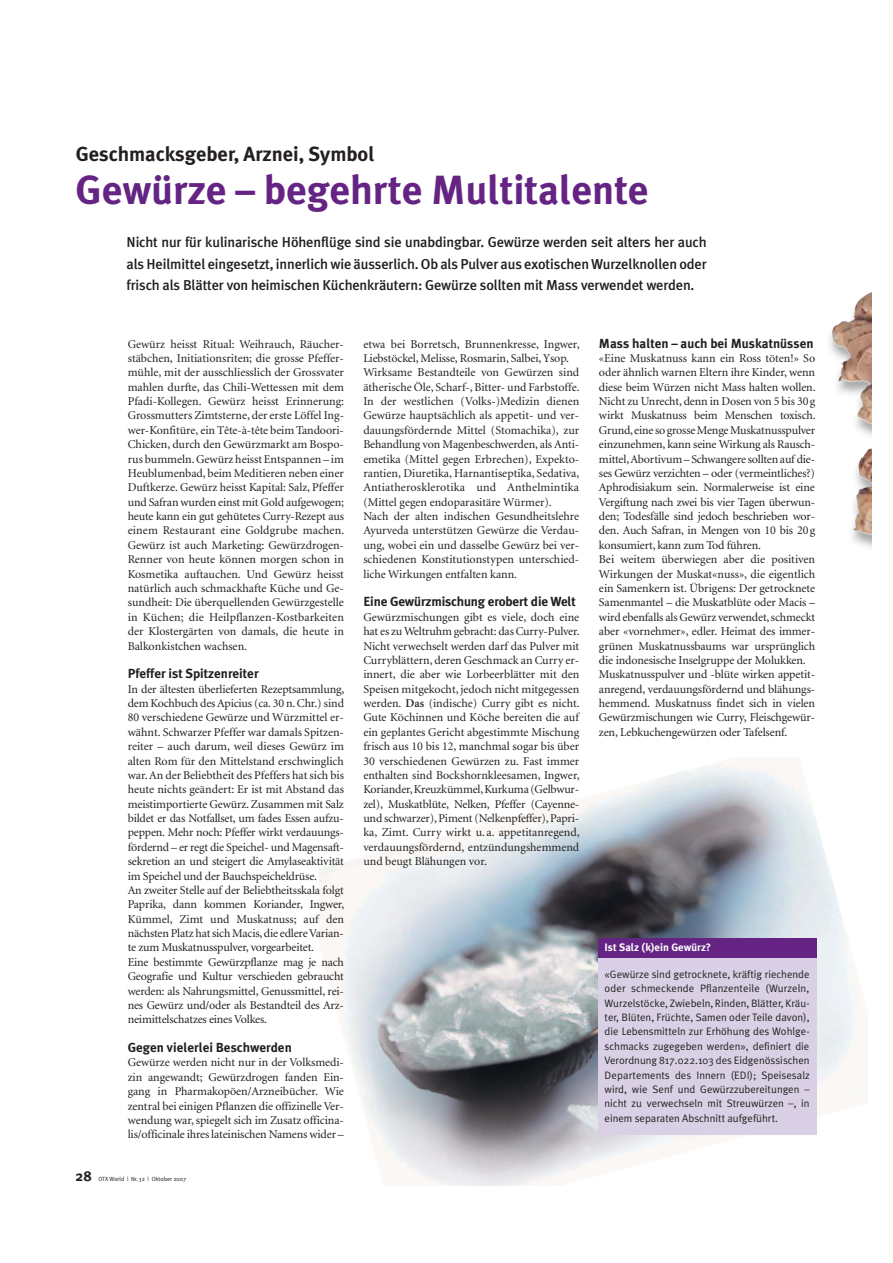
<style>
.page{position:relative;width:893px;height:1263px;background:#fff}
.page>*{position:absolute;margin:0;border:0;box-sizing:border-box;transform-origin:0 0}
.t1{font:700 40.8px "Meta Plus";color:#652484}
.t2{font:700 20.4px "Meta Plus";color:#231f20}
.t3{font:500 14.4px/21.6px "Meta Plus";letter-spacing:-.01em;color:#231f20;text-align:justify}
.t4{font:700 14.4px "Meta Plus";color:#231f20}
.t5{font:700 13.2px "Meta Plus";color:#231f20}
.t6{font:12px/14.4px "Minion";letter-spacing:-.01em;color:#231f20}
.t7{font:10.8px/14.4px "Meta Plus Normal";color:#231f20;text-align:justify}
.t8{font:700 10.8px "Meta Plus";color:#fff}
.t9{font:6px "Meta Plus Normal";color:#231f20}
.s1{font-weight:600}
</style>
<div class="page">
<img style="left:319px;top:758px;width:548px;height:427px">
<div style="left:597px;top:945px;width:219px;height:190px;background:#dad0e5"></div>
<div style="left:597px;top:938px;width:219px;height:20px;background:#652484"></div>
<img style="left:829px;top:331px;width:43px;height:217px">
<img style="left:832px;top:292px;width:40px;height:39px">
<h2 class="t2" style="left:76px;top:144px;width:300px">Geschmacksgeber, Arznei, Symbol</h2>
<h1 class="t1" style="left:76px;top:170px;width:574px">Gewürze – begehrte Multitalente</h1>
<p class="t3" style="left:126px;top:232px;width:581px">Nicht nur für kulinarische Höhenflüge sind sie unabdingbar. Gewürze werden seit alters her auch als Heilmittel eingesetzt, innerlich wie äusserlich. Ob als Pulver aus exotischen Wurzelknollen oder frisch als Blätter von heimischen Küchenkräutern: Gewürze sollten mit Mass verwendet werden.</p>
<p class="t6" style="left:128px;top:338px;width:218px;text-align:justify">Gewürz heisst Ritual: Weihrauch, Räucher&shy;stäbchen, Initiationsriten; die grosse Pfeffer&shy;mühle, mit der ausschliesslich der Grossvater mahlen durfte, das Chili-Wettessen mit dem Pfadi-Kollegen. Gewürz heisst Erinnerung:<br>Grossmutters Zimtsterne, der erste Löffel Ing&shy;wer-Konfitüre, ein Tête-à-tête beim Tandoori-Chicken, durch den Gewürzmarkt am Bospo&shy;rus bummeln. Gewürz heisst Entspannen – im Heublumenbad, beim Meditieren neben einer Duftkerze. Gewürz heisst Kapital: Salz, Pfeffer und Safran wurden einst mit Gold aufgewogen; heute kann ein gut gehütetes Curry-Rezept aus einem Restaurant eine Goldgrube machen.<br>Gewürz ist auch Marketing: Gewürzdrogen-Renner von heute können morgen schon in Kosmetika auftauchen. Und Gewürz heisst natürlich auch schmackhafte Küche und Ge&shy;sundheit: Die überquellenden Gewürzgestelle in Küchen; die Heilpflanzen-Kostbarkeiten der Klostergärten von damals, die heute in Balkonkistchen wachsen.</p>
<p class="t5" style="left:128px;top:667px;width:132px">Pfeffer ist Spitzenreiter</p>
<p class="t6" style="left:128px;top:683px;width:218px">In der ältesten überlieferten Rezeptsammlung, dem Kochbuch des Apicius (ca. 30 n. Chr.) sind 80 verschiedene Gewürze und Würzmittel er&shy;wähnt. Schwarzer Pfeffer war damals Spitzen&shy;reiter – auch darum, weil dieses Gewürz im alten Rom für den Mittelstand erschwinglich war. An der Beliebtheit des Pfeffers hat sich bis heute nichts geändert: Er ist mit Abstand das meistimportierte Gewürz. Zusammen mit Salz bildet er das Notfallset, um fades Essen aufzu&shy;peppen. Mehr noch: Pfeffer wirkt verdauungs&shy;fördernd – er regt die Speichel- und Magensaft&shy;sekretion an und steigert die Amylaseaktivität im Speichel und der Bauchspeicheldrüse.<br>An zweiter Stelle auf der Beliebtheitsskala folgt Paprika, dann kommen Koriander, Ingwer, Kümmel, Zimt und Muskatnuss; auf den nächs ten Platz hat sich Macis, die edlere Varian&shy;te zum Muskatnusspulver, vorgearbeitet.<br>Eine bestimmte Gewürzpflanze mag je nach Geografie und Kultur verschieden gebraucht werden: als Nahrungsmittel, Genussmittel, rei&shy;nes Gewürz und/oder als Bestandteil des Arz&shy;neimittelschatzes eines Volkes.</p>
<p class="t5" style="left:128px;top:1041px;width:165px">Gegen vielerlei Beschwerden</p>
<p class="t6" style="left:128px;top:1056px;width:218px;text-align:justify">Gewürze werden nicht nur in der Volksmedi&shy;zin angewandt; Gewürzdrogen fanden Ein&shy;gang in Pharmakopöen/Arzneibücher. Wie zentral bei einigen Pflanzen die offizinelle Ver&shy;wendung war, spiegelt sich im Zusatz officina&shy;lis/officinale ihres lateinischen Namens wider –</p>
<p class="t4" style="left:76px;top:1170px;width:18px">28</p>
<p class="t9" style="left:98px;top:1177px;width:89px">OTX World | Nr.32 | Oktober 2007</p>
<p class="t6" style="left:363px;top:338px;width:218px">etwa bei Borretsch, Brunnenkresse, Ingwer, Liebstöckel, Melisse, Rosmarin, Salbei, Ysop.<br>Wirksame Bestandteile von Gewürzen sind ätherische Öle, Scharf-, Bitter- und Farbstoffe.<br>In der westlichen (Volks-)Medizin dienen Gewürze hauptsächlich als appetit- und ver&shy;dauungsfördernde Mittel (Stomachika), zur Behandlung von Magenbeschwerden, als Anti&shy;emetika (Mittel gegen Erbrechen), Expekto&shy;rantien, Diuretika, Harnantiseptika, Sedativa, Antiatherosklerotika und Anthelmintika (Mittel gegen endoparasitäre Würmer).<br>Nach der alten indischen Gesundheitslehre Ayurveda unterstützen Gewürze die Verdau&shy;ung, wobei ein und dasselbe Gewürz bei ver&shy;schiedenen Konstitutionstypen unterschied&shy;liche Wirkungen entfalten kann.</p>
<p class="t5" style="left:363px;top:595px;width:214px">Eine Gewürzmischung erobert die Welt</p>
<p class="t6" style="left:363px;top:611px;width:218px;text-align:justify">Gewürzmischungen gibt es viele, doch eine hat es zu Weltruhm gebracht: das Curry-Pulver.<br>Nicht verwechselt werden darf das Pulver mit Curryblättern, deren Geschmack an Curry er&shy;innert, die aber wie Lorbeerblätter mit den Speisen mitgekocht, jedoch nicht mitgegessen werden. <span class="s1">Das</span> (indische) Curry gibt es nicht.<br>Gute Köchinnen und Köche bereiten die auf ein geplantes Gericht abgestimmte Mischung frisch aus 10 bis 12, manchmal sogar bis über 30 verschiedenen Gewürzen zu. Fast immer enthalten sind Bockshornkleesamen, Ingwer, Koriander, Kreuzkümmel, Kurkuma (Gelbwur&shy;zel), Muskatblüte, Nelken, Pfeffer (Cayenne&shy;und schwarzer), Piment (Nelkenpfeffer), Papri&shy;ka, Zimt. Curry wirkt u. a. appetitanregend, verdauungsfördernd, entzündungshemmend und beugt Blähungen vor.</p>
<p class="t5" style="left:599px;top:337px;width:216px">Mass halten – auch bei Muskatnüssen</p>
<p class="t6" style="left:599px;top:352px;width:218px">«Eine Muskatnuss kann ein Ross töten!» So oder ähnlich warnen Eltern ihre Kinder, wenn diese beim Würzen nicht Mass halten wollen.<br>Nicht zu Unrecht, denn in Dosen von 5 bis 30g wirkt Muskatnuss beim Menschen toxisch.<br>Grund, eine so grosse Menge Muskatnusspulver einzunehmen, kann seine Wirkung als Rausch&shy;mittel, Abortivum – Schwangere sollten auf die&shy;ses Gewürz verzichten – oder (vermeintliches?)<br>Aphrodisiakum sein. Normalerweise ist eine Vergiftung nach zwei bis vier Tagen überwun&shy;den; Todesfälle sind jedoch beschrieben wor&shy;den. Auch Safran, in Mengen von 10 bis 20g konsumiert, kann zum Tod führen.<br>Bei weitem überwiegen aber die positiven Wirkungen der Muskat«nuss», die eigentlich ein Samenkern ist. Übrigens: Der getrocknete Samenmantel – die Muskatblüte oder Macis – wird ebenfalls als Gewürz verwendet, schmeckt aber «vornehmer», edler. Heimat des immer&shy;grünen Muskatnussbaums war ursprünglich die indonesische Inselgruppe der Molukken.<br>Muskatnusspulver und -blüte wirken appetit - anregend, verdauungsfördernd und blähungs&shy;hemmend. Muskatnuss findet sich in vielen Gewürzmischungen wie Curry, Fleischgewür&shy;zen, Lebkuchengewürzen oder Tafelsenf.</p>
<p class="t8" style="left:604px;top:942px;width:108px">Ist Salz (k)ein Gewürz?</p>
<p class="t7" style="left:604px;top:968px;width:206px">«Gewürze sind getrocknete, kräftig riechende oder schmeckende Pflanzenteile (Wurzeln, Wurzelstöcke, Zwiebeln, Rinden, Blätter, Kräu&shy;ter, Blüten, Früchte, Samen oder Teile davon), die Lebensmitteln zur Erhöhung des Wohlge&shy;schmacks zugegeben werden», definiert die Verordnung 817.022.103 des Eidgenössischen Departements des Innern (EDI); Speisesalz wird, wie Senf und Gewürzzubereitungen – nicht zu verwechseln mit Streuwürzen –, in einem separaten Abschnitt aufgeführt.</p>
</div>
